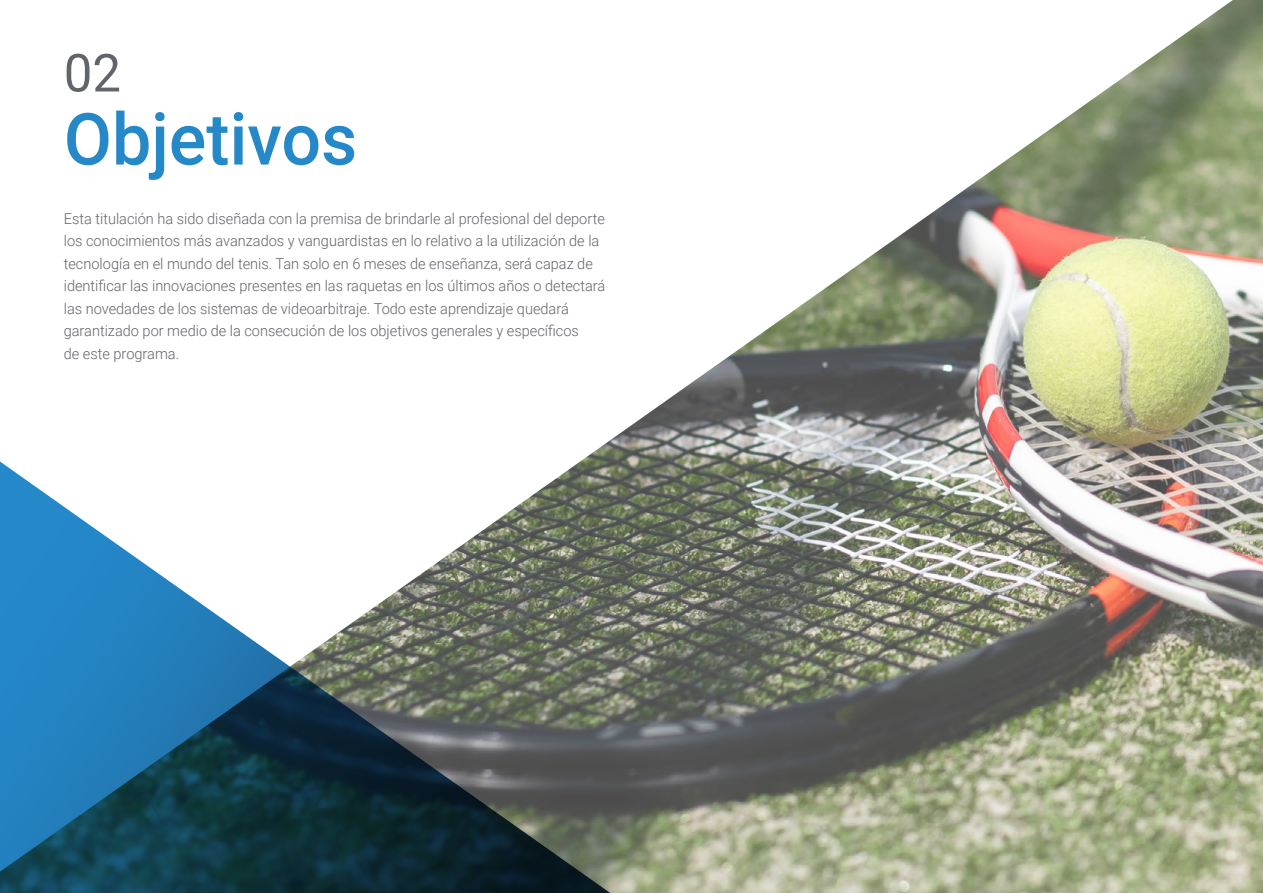
<style>
.page{position:relative;width:1263px;height:893px;background:#fff}
.page>*{position:absolute;margin:0;border:0;box-sizing:border-box;transform-origin:0 0}
.t1{font:500 72px "Roboto";color:#2488c9}
.t2{font:52.5px "Roboto";color:#61646a}
.t3{font:300 15px/22.5px "Roboto";color:#61646a}
</style>
<div class="page">
<img style="left:602px;top:0;width:661px;height:893px">
<svg style="left:0;top:446px;width:640px;height:447px"></svg>
<h2 class="t2" style="left:64px;top:36px;width:59px">02</h2>
<h1 class="t1" style="left:64px;top:89px;width:295px">Objetivos</h1>
<p class="t3" style="left:64px;top:207px;width:543px">Esta titulación ha sido diseñada con la premisa de brindarle al profesional del deporte los conocimientos más avanzados y vanguardistas en lo relativo a la utilización de la tecnología en el mundo del tenis. Tan solo en 6 meses de enseñanza, será capaz de identificar las innovaciones presentes en las raquetas en los últimos años o detectará las novedades de los sistemas de videoarbitraje. Todo este aprendizaje quedará garantizado por medio de la consecución de los objetivos generales y específicos<br>de este programa.</p>
</div>
